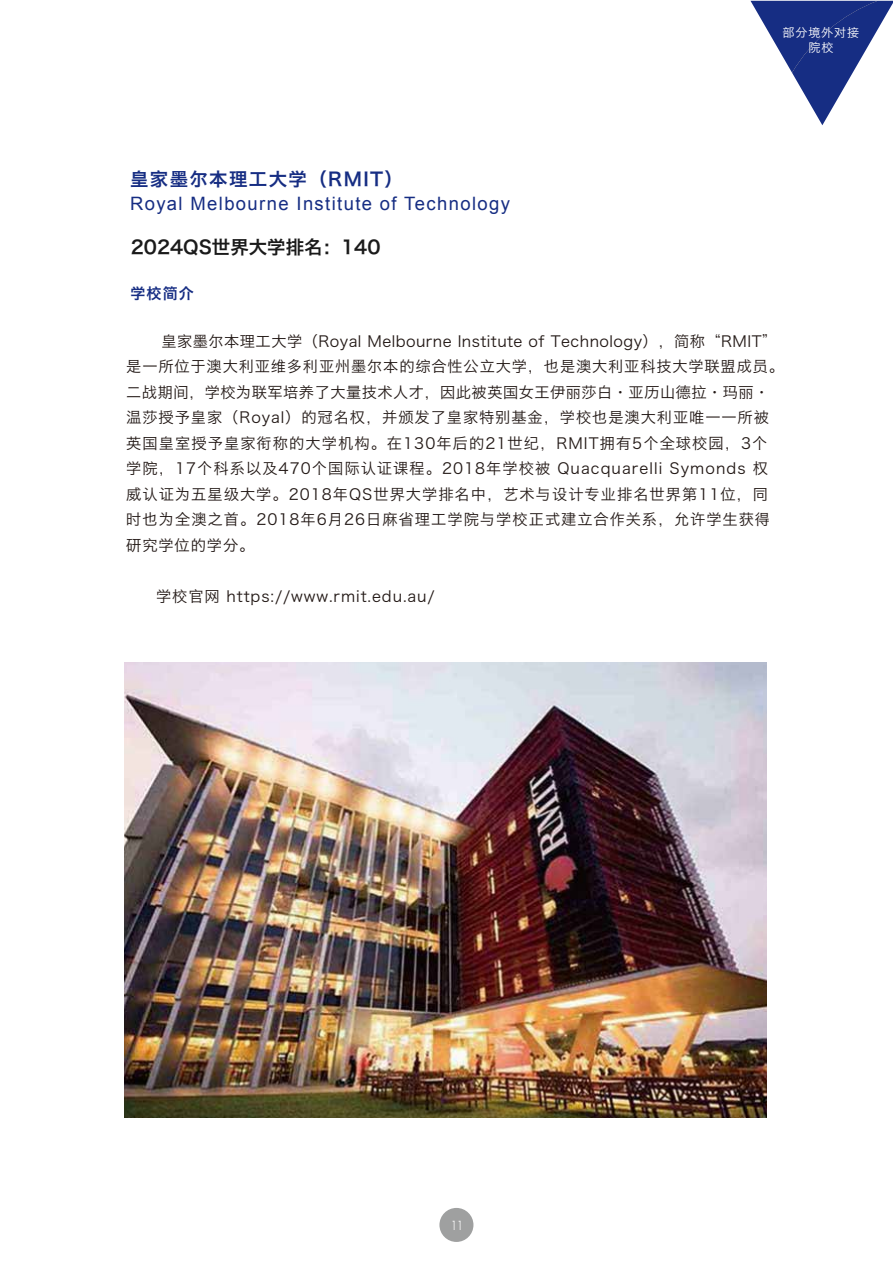
<style>
.page{position:relative;width:893px;height:1263px;background:#fff}
.page>*{position:absolute;margin:0;border:0;box-sizing:border-box;transform-origin:0 0}
.t1{font:18.45px "Arial";letter-spacing:.075em;color:#162d83}
.t2{font:18.45px "Hiragino Sans GB W6";color:#1a1a1a}
.t3{font:18.45px "Hiragino Sans GB W6";letter-spacing:.075em;color:#162d83}
.t4{font:15.15px/25.5px "Hiragino Sans GB W3";letter-spacing:.06em;color:#221815}
.t5{font:15px "Hiragino Sans GB W6";color:#162d83}
.t6{font:12px/14.4px "Hiragino Sans GB W3";letter-spacing:.075em;color:#fff;text-align:center}
.t7{font:12px "Hiragino Sans GB W3";letter-spacing:.075em;color:#fff;scale:.69 1}
</style>
<div class="page">
<svg style="left:750px;top:1px;width:143px;height:124px"></svg>
<img style="left:124px;top:662px;width:642px;height:455px">
<div style="left:439px;top:1208px;width:34px;height:34px;background:#9fa0a0;border-radius:50%"></div>
<p class="t6" style="left:783px;top:25px;width:78px">部分境外对接院校</p>
<p class="t3" style="left:130px;top:167px;width:274px">皇家墨尔本理工大学（RMIT）</p>
<p class="t1" style="left:130px;top:191px;width:381px">Royal Melbourne Institute of Technology</p>
<p class="t2" style="left:131px;top:235px;width:251px">2024QS世界大学排名：140</p>
<p class="t5" style="left:131px;top:283px;width:65px">学校简介</p>
<p class="t4" style="left:126px;top:328px;width:659px;text-indent:35px">皇家墨尔本理工大学（Royal Melbourne Institute of Technology），简称“RMIT”是一所位于澳大利亚维多利亚州墨尔本的综合性公立大学，也是澳大利亚科技大学联盟成员。二战期间，学校为联军培养了大量技术人才，因此被英国女王伊丽莎白·亚历山德拉·玛丽·温莎授予皇家（Royal）的冠名权，并颁发了皇家特别基金，学校也是澳大利亚唯一一所被英国皇室授予皇家衔称的大学机构。在130年后的21世纪，RMIT拥有5个全球校园，3个学院，17个科系以及470个国际认证课程。2018年学校被 Quacquarelli Symonds 权威认证为五星级大学。2018年QS世界大学排名中，艺术与设计专业排名世界第11位，同时也为全澳之首。2018年6月26日麻省理工学院与学校正式建立合作关系，允许学生获得研究学位的学分。</p>
<p class="t4" style="left:156px;top:583px;width:280px">学校官网 https://www.rmit.edu.au/</p>
<p class="t7" style="left:451px;top:1218px;width:18px">11</p>
</div>
